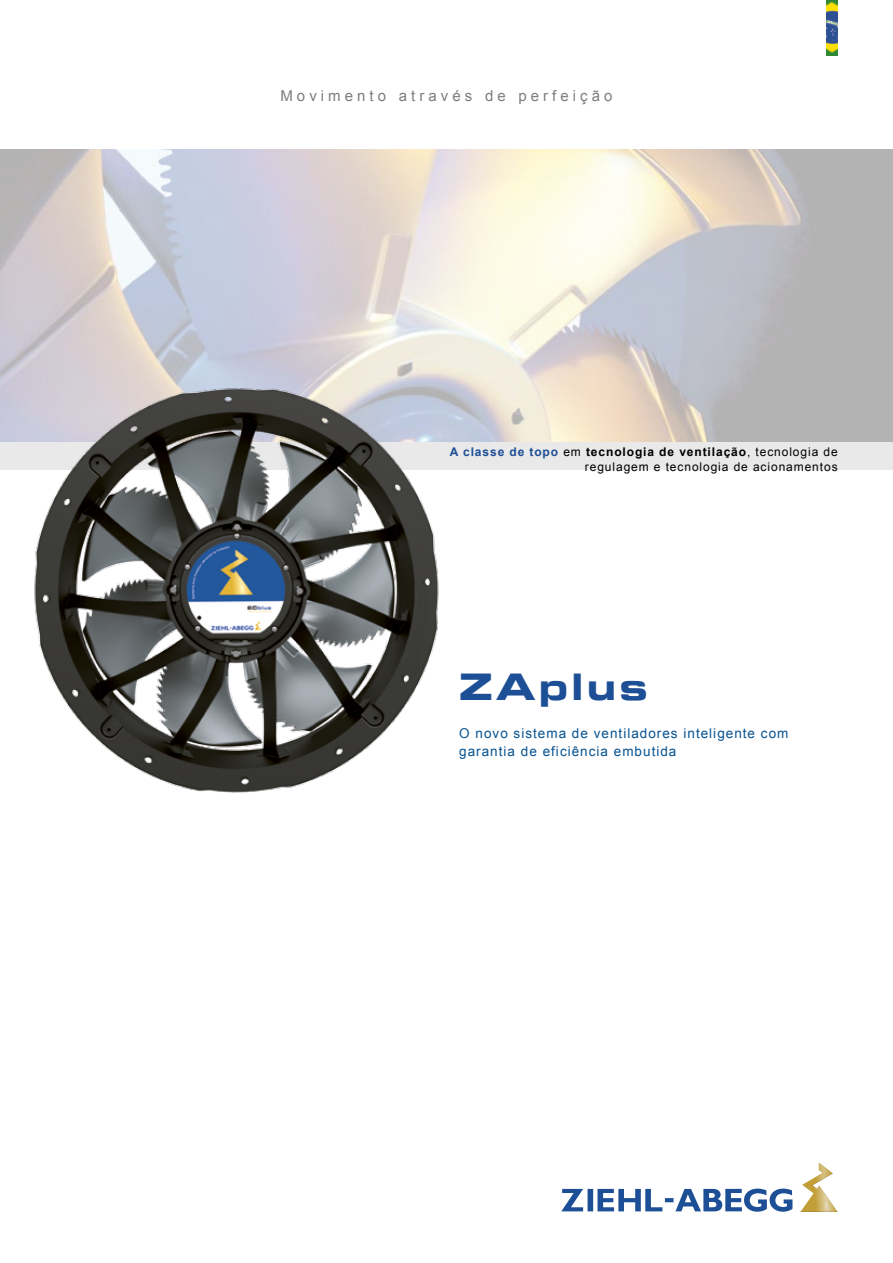
<style>
.page{position:relative;width:893px;height:1263px;background:#fff}
.page>*{position:absolute;margin:0;border:0;box-sizing:border-box;transform-origin:0 0}
.t1{font:36px "Eurostile Bold Extended Two";letter-spacing:.09em;color:#1d4f96}
.t2{font:15px "Arial";letter-spacing:.27em;color:#807c7a}
.t3{font:13.5px/18px "Arial";letter-spacing:.075em;color:#075290}
.t4{font:12px/14.4px "Arial";letter-spacing:.075em;color:#000;text-align:right}
.s1{font-weight:700;color:#1d4f96}
.s2{font-weight:700}
</style>
<div class="page">
<img style="left:0;top:150px;width:893px;height:292px">
<div style="left:0;top:442px;width:893px;height:28px;background:#e9e9e9"></div>
<img style="left:30px;top:383px;width:412px;height:410px">
<img style="left:827px;top:0;width:11px;height:55px">
<svg style="left:561px;top:1188px;width:231px;height:24px"></svg>
<hr style="left:800px;top:1212px;width:38px;height:1px;background:#000">
<svg style="left:800px;top:1162px;width:38px;height:50px"></svg>
<p class="t2" style="left:280px;top:86px;width:334px">Movimento através de perfeição</p>
<p class="t4" style="left:450px;top:445px;width:389px"><span class="s1">A classe de topo</span> em <span class="s2">tecnologia de ventilação</span>, tecnologia de regulagem e tecnologia de acionamentos</p>
<h1 class="t1" style="left:459px;top:661px;width:190px">ZAplus</h1>
<p class="t3" style="left:459px;top:724px;width:331px">O novo sistema de ventiladores inteligente com garantia de eficiência embutida</p>
</div>
